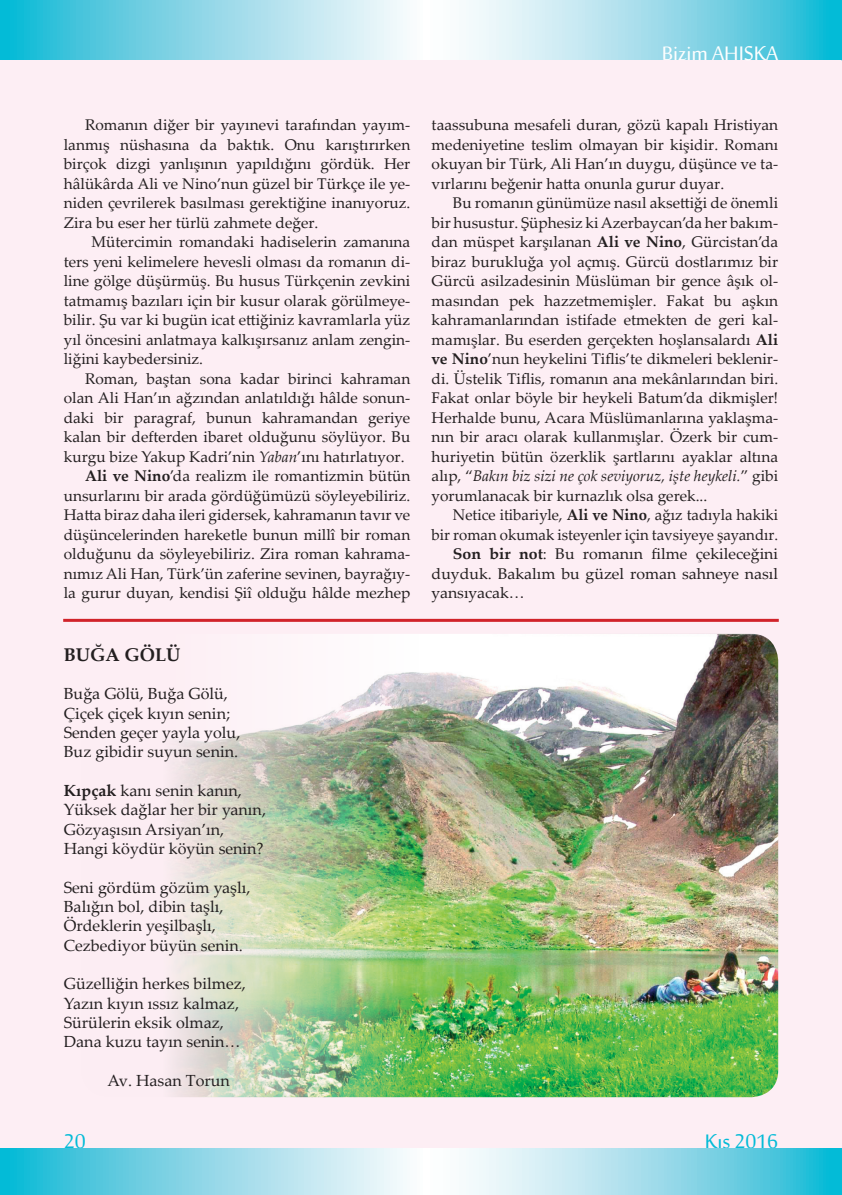
<style>
.page{position:relative;width:842px;height:1195px;background:#fff}
.page>*{position:absolute;margin:0;border:0;box-sizing:border-box;transform-origin:0 0}
.t1{font:27px "Sakkal Majalla";color:#fff}
.t2{font:27px "Sakkal Majalla";color:#03bbd7}
.t3{font:700 18.45px "Palatino Linotype";color:#231f20}
.t4{font:16.05px/19.4px "Palatino Linotype";color:#231f20}
.t5{font:15.45px/19.5px "Palatino Linotype";color:#231f20;text-align:justify}
.s1{font-style:italic}
.s2{font-weight:700}
</style>
<div class="page">
<div style="left:0;top:54px;width:842px;height:1106px;background:#fdeef4"></div>
<hr style="left:63px;top:619px;width:716px;height:3px;background:#d1232a">
<img style="left:172px;top:634px;width:606px;height:463px">
<svg style="left:0;top:0;width:841px;height:60px;background:#95dbea"></svg>
<svg style="left:841px;top:0;width:1px;height:60px"></svg>
<svg style="left:0;top:1148px;width:842px;height:2px;background:#95dbea"></svg>
<svg style="left:0;top:1152px;width:842px;height:43px;background:#95dbea"></svg>
<h1 class="t1" style="left:662px;top:34px;width:118px">Bizim AHISKA</h1>
<p class="t5" style="left:64px;top:115px;width:348px;text-indent:21px">Romanın diğer bir yayınevi tarafından yayım&shy;lanmış nüshasına da baktık. Onu karıştırırken birçok dizgi yanlışının yapıldığını gördük. Her hâlükârda Ali ve Nino’nun güzel bir Türkçe ile ye&shy;niden çevrilerek basılması gerektiğine inanıyoruz.<br>Zira bu eser her türlü zahmete değer.</p>
<p class="t5" style="left:64px;top:232px;width:348px;text-indent:28px">Mütercimin romandaki hadiselerin zamanına ters yeni kelimelere hevesli olması da romanın di&shy;line gölge düşürmüş. Bu husus Türkçenin zevkini tatmamış bazıları için bir kusur olarak görülmeye&shy;bilir. Şu var ki bugün icat ettiğiniz kavramlarla yüz yıl öncesini anlatmaya kalkışırsanız anlam zengin&shy;liğini kaybedersiniz.</p>
<p class="t5" style="left:85px;top:368px;width:327px">Roman, baştan sona kadar birinci kahraman</p>
<p class="t5" style="left:64px;top:388px;width:348px">olan Ali Han’ın ağzından anlatıldığı hâlde sonun-</p>
<p class="t5" style="left:64px;top:407px;width:348px">daki bir paragraf, bunun kahramandan geriye</p>
<p class="t5" style="left:64px;top:427px;width:348px">kalan bir defterden ibaret olduğunu söylüyor. Bu</p>
<p class="t5" style="left:64px;top:446px;width:342px">kurgu bize Yakup Kadri’nin <span class="s1">Yaban</span>’ını hatırlatıyor.</p>
<p class="t5" style="left:85px;top:466px;width:327px"><span class="s2">Ali ve Nino</span>’da realizm ile romantizmin bütün</p>
<p class="t5" style="left:64px;top:485px;width:348px">unsurlarını bir arada gördüğümüzü söyleyebiliriz.</p>
<p class="t5" style="left:64px;top:505px;width:348px">Hatta biraz daha ileri gidersek, kahramanın tavır ve</p>
<p class="t5" style="left:64px;top:524px;width:348px">düşüncelerinden hareketle bunun millî bir roman</p>
<p class="t5" style="left:64px;top:544px;width:348px">olduğunu da söyleyebiliriz. Zira roman kahrama-</p>
<p class="t5" style="left:64px;top:563px;width:348px">nımız Ali Han, Türk’ün zaferine sevinen, bayrağıy-</p>
<p class="t5" style="left:64px;top:583px;width:348px">la gurur duyan, kendisi Şiî olduğu hâlde mezhep</p>
<p class="t3" style="left:64px;top:641px;width:118px">BUĞA GÖLÜ</p>
<p class="t4" style="left:64px;top:684px;width:178px">Buğa Gölü, Buğa Gölü,<br>Çiçek çiçek kıyın senin;<br>Senden geçer yayla yolu,<br>Buz gibidir suyun senin.</p>
<p class="t4" style="left:64px;top:780px;width:204px"><span class="s2">Kıpçak</span> kanı senin kanın,<br>Yüksek dağlar her bir yanın,<br>Gözyaşısın Arsiyan’ın,<br>Hangi köydür köyün senin?</p>
<p class="t4" style="left:64px;top:877px;width:188px">Seni gördüm gözüm yaşlı,<br>Balığın bol, dibin taşlı,<br>Ördeklerin yeşilbaşlı,<br>Cezbediyor büyün senin.</p>
<p class="t4" style="left:64px;top:973px;width:184px">Güzelliğin herkes bilmez,<br>Yazın kıyın ıssız kalmaz,<br>Sürülerin eksik olmaz,<br>Dana kuzu tayın senin…</p>
<p class="t4" style="left:107px;top:1070px;width:124px">Av. Hasan Torun</p>
<p class="t5" style="left:432px;top:115px;width:348px">taassubuna mesafeli duran, gözü kapalı Hristiyan medeniyetine teslim olmayan bir kişidir. Romanı okuyan bir Türk, Ali Han’ın duygu, düşünce ve ta&shy;vırlarını beğenir hatta onunla gurur duyar.</p>
<p class="t5" style="left:432px;top:193px;width:348px;text-indent:21px">Bu romanın günümüze nasıl aksettiği de önemli bir husustur. Şüphesiz ki Azerbaycan’da her bakım&shy;dan müspet karşılanan <span class="s2">Ali ve Nino</span>, Gürcistan’da biraz burukluğa yol açmış. Gürcü dostlarımız bir Gürcü asilzadesinin Müslüman bir gence âşık ol&shy;masından pek hazzetmemişler. Fakat bu aşkın kahramanlarından istifade etmekten de geri kal&shy;mamışlar. Bu eserden gerçekten hoşlansalardı <span class="s2">Ali ve Nino</span>’nun heykelini Tiflis’te dikmeleri beklenir&shy;di. Üstelik Tiflis, romanın ana mekânlarından biri.<br>Fakat onlar böyle bir heykeli Batum’da dikmişler!<br>Herhalde bunu, Acara Müslümanlarına yaklaşma&shy;nın bir aracı olarak kullanmışlar. Özerk bir cum&shy;huriyetin bütün özerklik şartlarını ayaklar altına alıp, “<span class="s1">Bakın biz sizi ne çok seviyoruz, işte heykeli.</span>” gibi yorumlanacak bir kurnazlık olsa gerek...</p>
<p class="t5" style="left:453px;top:505px;width:327px">Netice itibariyle, <span class="s2">Ali ve Nino</span>, ağız tadıyla hakiki</p>
<p class="t5" style="left:432px;top:524px;width:348px">bir roman okumak isteyenler için tavsiyeye şayandır.</p>
<p class="t5" style="left:453px;top:544px;width:327px"><span class="s2">Son bir not</span>: Bu romanın filme çekileceğini</p>
<p class="t5" style="left:432px;top:563px;width:348px">duyduk. Bakalım bu güzel roman sahneye nasıl</p>
<p class="t5" style="left:432px;top:583px;width:95px">yansıyacak…</p>
<h1 class="t2" style="left:64px;top:1123px;width:23px">20</h1>
<h1 class="t2" style="left:705px;top:1123px;width:75px">Kış 2016</h1>
</div>
